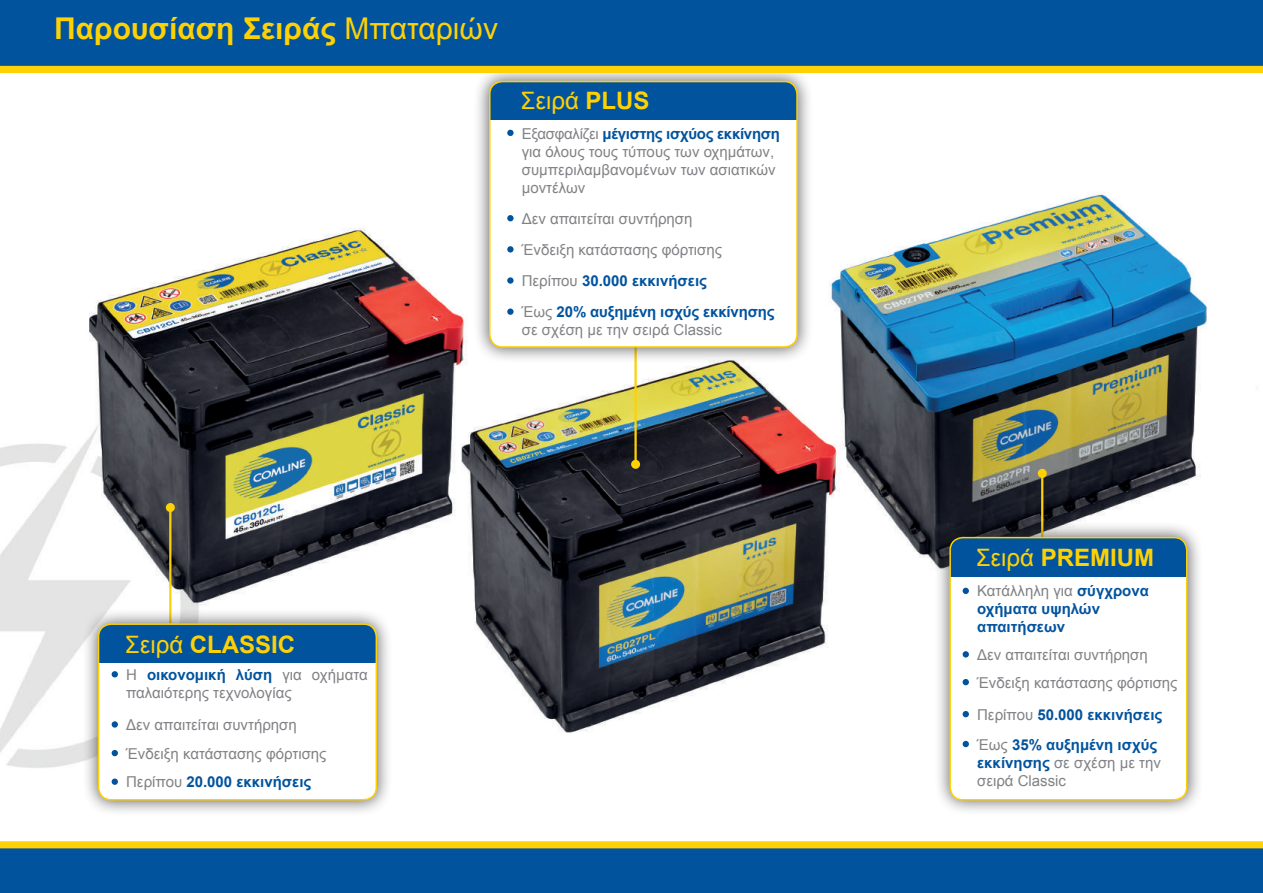
<style>
.page{position:relative;width:1263px;height:893px;background:#fff}
.page>*{position:absolute;margin:0;border:0;box-sizing:border-box;transform-origin:0 0}
.t1{font:700 30px "Arial";color:#fed105}
.t2{font:700 24px "Arial";color:#fed105}
.t3{font:24px "Arial";color:#fed105}
.t4{font:15px/18px "Arial";color:#808285}
.t5{font:700 15px/18px "Arial";color:#01539e}
.s1{font-weight:400}
.s2{font-weight:700}
.s3{font-weight:700;color:#01539e}
.s4{font-weight:400;color:#808285}
</style>
<div class="page">
<img style="left:0;top:193px;width:1258px;height:575px">
<div style="left:0;top:845px;width:1263px;height:48px;background:#01539e"></div>
<div style="left:0;top:841px;width:1263px;height:7px;background:#fed105"></div>
<hr style="left:169px;top:507px;width:2px;height:116px;background:#fed105">
<div style="left:166px;top:503px;width:9px;height:9px;background:#fed105;border-radius:50%"></div>
<hr style="left:634px;top:341px;width:3px;height:123px;background:#fed105">
<div style="left:631px;top:460px;width:9px;height:9px;background:#fed105;border-radius:50%"></div>
<div style="left:473px;top:65px;width:341px;height:298px;background:#231f20;opacity:.75"></div>
<div style="left:490px;top:82px;width:307px;height:265px;background:#fff;border-radius:13px"></div>
<div style="left:490px;top:82px;width:307px;height:38px;background:#01539e"></div>
<div style="left:489px;top:81px;width:309px;height:267px;border:2px solid #fed105;border-radius:13px"></div>
<div style="left:507px;top:130px;width:7px;height:6px;background:#01539e;border-radius:50%"></div>
<div style="left:507px;top:215px;width:7px;height:6px;background:#01539e;border-radius:50%"></div>
<svg style="left:507px;top:246px;width:7px;height:7px"></svg>
<svg style="left:507px;top:277px;width:7px;height:7px"></svg>
<div style="left:507px;top:308px;width:7px;height:7px;background:#01539e;border-radius:50%"></div>
<hr style="left:1041px;top:473px;width:2px;height:69px;background:#fed105">
<div style="left:1038px;top:469px;width:9px;height:9px;background:#fed105;border-radius:50%"></div>
<div style="left:934px;top:521px;width:269px;height:295px;background:#231f20;opacity:.75"></div>
<div style="left:950px;top:538px;width:237px;height:262px;background:#fff;border-radius:13px"></div>
<div style="left:950px;top:538px;width:237px;height:39px;background:#01539e"></div>
<div style="left:949px;top:537px;width:238px;height:263px;border:2px solid #fed105;border-radius:13px"></div>
<div style="left:962px;top:588px;width:7px;height:6px;background:#01539e;border-radius:50%"></div>
<div style="left:962px;top:651px;width:7px;height:6px;background:#01539e;border-radius:50%"></div>
<div style="left:962px;top:679px;width:7px;height:6px;background:#01539e;border-radius:50%"></div>
<div style="left:962px;top:711px;width:7px;height:6px;background:#01539e;border-radius:50%"></div>
<div style="left:962px;top:741px;width:7px;height:6px;background:#01539e;border-radius:50%"></div>
<div style="left:0;top:0;width:1263px;height:69px;background:#01539e"></div>
<div style="left:0;top:66px;width:1263px;height:7px;background:#fed105"></div>
<div style="left:82px;top:608px;width:311px;height:208px;background:#231f20;opacity:.75"></div>
<div style="left:99px;top:624px;width:277px;height:176px;background:#fff;border-radius:13px"></div>
<div style="left:99px;top:624px;width:277px;height:38px;background:#01539e"></div>
<div style="left:98px;top:623px;width:279px;height:177px;border:2px solid #fed105;border-radius:13px"></div>
<svg style="left:112px;top:671px;width:6px;height:6px"></svg>
<div style="left:112px;top:721px;width:6px;height:7px;background:#01539e;border-radius:50%"></div>
<svg style="left:112px;top:750px;width:6px;height:6px"></svg>
<div style="left:112px;top:778px;width:6px;height:7px;background:#01539e;border-radius:50%"></div>
<h1 class="t1" style="left:54px;top:8px;width:445px">Παρουσίαση Σειράς <span class="s1">Μπαταριών</span></h1>
<h2 class="t3" style="left:520px;top:85px;width:131px">Σειρά <span class="s2">PLUS</span></h2>
<p class="t4" style="left:522px;top:125px;width:260px">Εξασφαλίζει <span class="s3">μέγιστης ισχύος εκκίνηση </span>για όλους τους τύπους των οχημάτων, συμπεριλαμβανομένων των ασιατικών μοντέλων</p>
<p class="t4" style="left:522px;top:203px;width:254px;line-height:31.2px">Δεν απαιτείται συντήρηση<br>Ένδειξη κατάστασης φόρτισης<br>Περίπου <span class="s3">30.000 εκκινήσεις<br></span>Έως <span class="s3">20% αυξημένη ισχύς εκκίνησης</span></p>
<p class="t4" style="left:522px;top:321px;width:202px">σε σχέση με την σειρά Classic</p>
<h2 class="t2" style="left:125px;top:628px;width:172px"><span class="s1">Σειρά</span> CLASSIC</h2>
<p class="t4" style="left:126px;top:666px;width:243px">Η <span class="s3">οικονομική λύση</span> για οχήματα παλαιότερης τεχνολογίας</p>
<p class="t4" style="left:126px;top:711px;width:202px;line-height:28.7px">Δεν απαιτείται συντήρηση<br>Ένδειξη κατάστασης φόρτισης<br>Περίπου <span class="s3">20.000 εκκινήσεις</span></p>
<h2 class="t2" style="left:976px;top:541px;width:180px"><span class="s1">Σειρά</span> PREMIUM</h2>
<p class="t5" style="left:977px;top:583px;width:173px"><span class="s4">Κατάλληλη για</span> σύγχρονα οχήματα υψηλών απαιτήσεων</p>
<p class="t4" style="left:977px;top:641px;width:202px;line-height:27.8px">Δεν απαιτείται συντήρηση<br>Ένδειξη κατάστασης φόρτισης</p>
<p class="t5" style="left:977px;top:700px;width:187px;line-height:29.8px"><span class="s4">Περίπου</span> 50.000 εκκινήσεις<br><span class="s4">Έως</span> 35% αυξημένη ισχύς</p>
<p class="t4" style="left:977px;top:753px;width:185px"><span class="s3">εκκίνησης</span> σε σχέση με την σειρά Classic</p>
</div>
